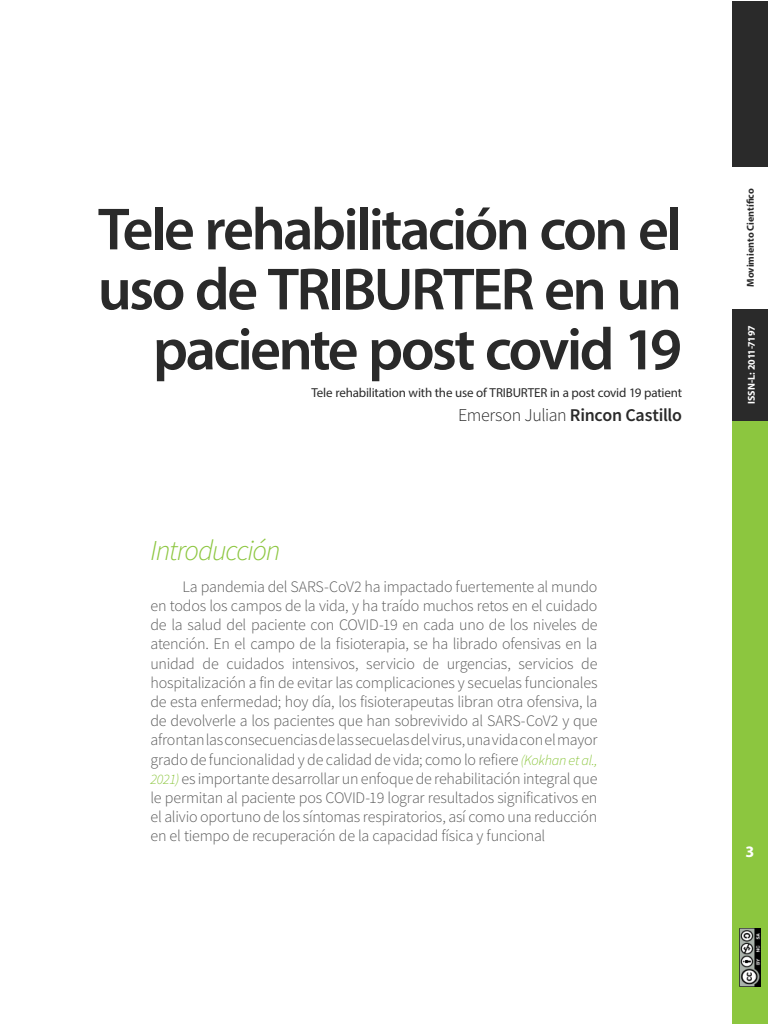
<style>
.page{position:relative;width:768px;height:1024px;background:#fff}
.page>*{position:absolute;margin:0;border:0;box-sizing:border-box;transform-origin:0 0}
.t1{font:600 60px/60px "Myriad Pro";letter-spacing:-.045em;color:#2a2a2a;text-align:right}
.t2{font:italic 300 28.8px "Source Sans Pro";letter-spacing:-.045em;color:#8cc63f}
.t3{font:600 18px "Source Sans Pro";letter-spacing:-.015em;color:#2a2a2a}
.t4{font:300 16px/19.2px "Source Sans Pro";letter-spacing:-.015em;color:#5a5a5a;text-align:justify}
.t5{font:700 16px "Myriad Pro";color:#fff}
.t6{font:13px "Myriad Pro";letter-spacing:-.015em;color:#2a2a2a}
.t7{font:700 10px "Myriad Pro";color:#2a2a2a}
.t8{font:700 10px "Myriad Pro";letter-spacing:-.015em;color:#fff}
.s1{font-weight:300}
.s2{font-style:italic;font-size:14.4px;color:#8cc63f}
</style>
<div class="page">
<div style="left:732px;top:421px;width:36px;height:603px;background:#8cc63f"></div>
<div style="left:732px;top:1px;width:36px;height:166px;background:#2a2a2a"></div>
<div style="left:732px;top:309px;width:36px;height:112px;background:#2a2a2a"></div>
<img style="left:740px;top:928px;width:20px;height:59px">
<h1 class="t1" style="left:98px;top:198px;width:586px">Tele rehabilitación con el uso de TRIBURTER en un paciente post covid 19</h1>
<p class="t6" style="left:311px;top:385px;width:372px">Tele rehabilitation with the use of TRIBURTER in a post covid 19 patient</p>
<p class="t3" style="left:458px;top:403px;width:225px"><span class="s1">Emerson Julian</span> Rincon Castillo</p>
<h2 class="t2" style="left:150px;top:532px;width:132px">Introducción</h2>
<p class="t4" style="left:150px;top:577px;width:449px;text-indent:32px">La pandemia del SARS-CoV2 ha impactado fuertemente al mundo en todos los campos de la vida, y ha traído muchos retos en el cuidado de la salud del paciente con COVID-19 en cada uno de los niveles de atención. En el campo de la fisioterapia, se ha librado ofensivas en la unidad de cuidados intensivos, servicio de urgencias, servicios de hospitalización a fin de evitar las complicaciones y secuelas funcionales de esta enfermedad; hoy día, los fisioterapeutas libran otra ofensiva, la de devolverle a los pacientes que han sobrevivido al SARS-CoV2 y que afrontan las consecuencias de las secuelas del virus, una vida con el mayor grado de funcionalidad y de calidad de vida; como lo refiere <span class="s2">(Kokhan et al., 2021)</span> es importante desarrollar un enfoque de rehabilitación integral que le permitan al paciente pos COVID-19 lograr resultados significativos en el alivio oportuno de los síntomas respiratorios, así como una reducción en el tiempo de recuperación de la capacidad física y funcional</p>
<p class="t7" style="left:744px;top:287px;width:100px;rotate:-90deg">Movimiento Científico</p>
<p class="t8" style="left:745px;top:404px;width:80px;rotate:-90deg">ISSN-L: 2011-7197</p>
<p class="t5" style="left:746px;top:841px;width:10px">3</p>
</div>
